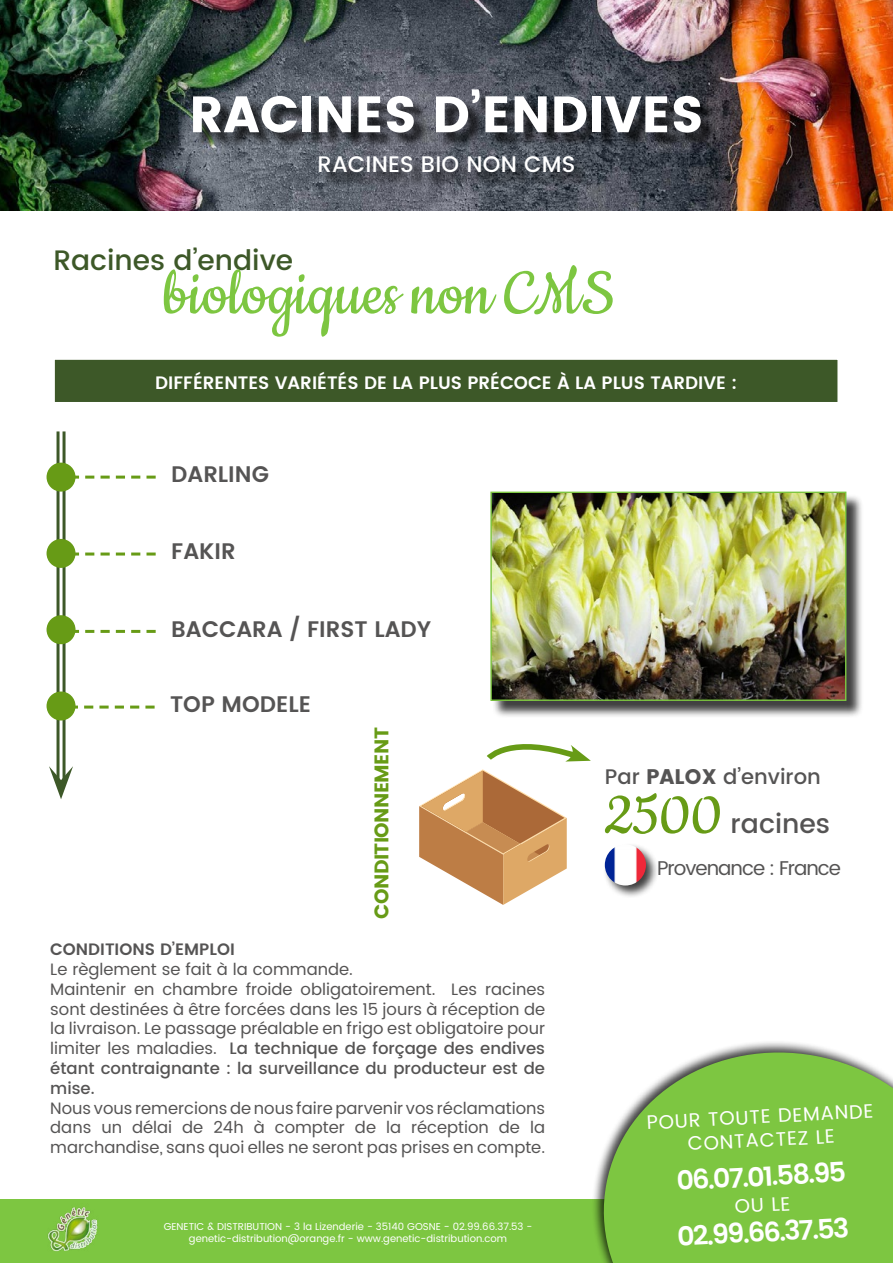
<style>
.page{position:relative;width:893px;height:1263px;background:#fff}
.page>*{position:absolute;margin:0;border:0;box-sizing:border-box;transform-origin:0 0}
.t1{font:73.2px "Cookie";color:#7dc641}
.t2{font:67.5px "Cookie";color:#679b16}
.t3{font:51px "Poppins";color:#fff}
.t4{font:500 28.2px "Poppins";color:#3d5828}
.t5{font:600 27px/55.8px "Poppins";color:#fff}
.t6{font:500 26.7px "Poppins";color:#555454}
.t7{font:600 22.5px "Poppins";color:#555454}
.t8{font:500 22.5px "Poppins";letter-spacing:.01em;color:#fff}
.t9{font:500 21.15px "Poppins";color:#555454}
.t10{font:19.95px "Poppins";letter-spacing:-.05em;color:#555454}
.t11{font:19.65px "Poppins";letter-spacing:-.03em;color:#679b16}
.t12{font:19.5px/23.4px "Poppins";color:#fff;text-align:center}
.t13{font:600 18px "Poppins";color:#fff}
.t14{font:16.5px/19.8px "Poppins";color:#555454}
.t15{font:600 16.5px "Poppins";color:#555454}
.t16{font:10.05px/12px "Poppins";color:#fff;text-align:center}
.s1{font-weight:500}
.s2{font-weight:400}
</style>
<div class="page">
<img style="left:0;top:0;width:893px;height:210px">
<div style="left:196px;top:92px;width:521px;height:57px;background:#000;opacity:.75"></div>
<div style="left:322px;top:159px;width:268px;height:30px;background:#000;opacity:.75"></div>
<div style="left:0;top:1199px;width:893px;height:64px;background:#7dc641"></div>
<img style="left:47px;top:1207px;width:51px;height:45px">
<svg style="left:594px;top:1042px;width:299px;height:221px;fill:#7dc641"></svg>
<div style="left:492px;top:493px;width:372px;height:225px;background:#000;opacity:.75"></div>
<img style="left:492px;top:494px;width:352px;height:205px">
<div style="left:490px;top:492px;width:356px;height:209px;border:1px solid #7dc641"></div>
<svg style="left:419px;top:769px;width:148px;height:136px"></svg>
<svg style="left:487px;top:744px;width:104px;height:18px"></svg>
<div style="left:603px;top:842px;width:57px;height:57px;background:#000;opacity:.75"></div>
<img style="left:605px;top:844px;width:41px;height:41px;border-radius:21px">
<div style="left:54px;top:359px;width:784px;height:44px;background:#3d5828"></div>
<div style="left:53px;top:358px;width:786px;height:45px;border:2px solid #fff"></div>
<hr style="left:63px;top:431px;width:3px;height:349px;background:#3d5828">
<hr style="left:57px;top:431px;width:3px;height:349px;background:#3d5828">
<svg style="left:49px;top:766px;width:24px;height:33px"></svg>
<div style="left:47px;top:463px;width:29px;height:29px;background:#679b16;border-radius:50%"></div>
<div style="left:47px;top:539px;width:29px;height:29px;background:#679b16;border-radius:50%"></div>
<div style="left:47px;top:615px;width:29px;height:29px;background:#679b16;border-radius:50%"></div>
<div style="left:47px;top:691px;width:29px;height:29px;background:#679b16;border-radius:50%"></div>
<svg style="left:75px;top:476px;width:81px;height:3px"></svg>
<svg style="left:75px;top:552px;width:81px;height:3px"></svg>
<svg style="left:75px;top:630px;width:81px;height:3px"></svg>
<svg style="left:75px;top:705px;width:80px;height:3px"></svg>
<h3 class="t3" style="left:189px;top:85px;width:516px">RACINES D’ENDIVES</h3>
<h3 class="t8" style="left:318px;top:148px;width:259px">RACINES BIO NON CMS</h3>
<h3 class="t4" style="left:53px;top:239px;width:241px">Racines d’endive</h3>
<h1 class="t1" style="left:164px;top:255px;width:455px">biologiques non CMS</h1>
<p class="t13" style="left:155px;top:370px;width:583px">DIFFÉRENTES VARIÉTÉS DE LA PLUS PRÉCOCE À LA PLUS TARDIVE :</p>
<h3 class="t7" style="left:171px;top:458px;width:99px">DARLING</h3>
<h3 class="t7" style="left:171px;top:534px;width:66px">FAKIR</h3>
<h3 class="t7" style="left:171px;top:612px;width:262px">BACCARA / FIRST LADY</h3>
<h3 class="t7" style="left:170px;top:688px;width:142px">TOP MODELE</h3>
<p class="t11" style="left:370px;top:918px;width:193px;rotate:-90deg">CONDITIONNEMENT</p>
<p class="t15" style="left:50px;top:937px;width:186px">CONDITIONS D’EMPLOI</p>
<p class="t14" style="left:50px;top:960px;width:496px">Le règlement se fait à la commande.<br>Maintenir en chambre froide obligatoirement. Les racines sont destinées à être forcées dans les 15 jours à réception de la livraison. Le passage préalable en frigo est obligatoire pour limiter les maladies. <span class="s1">La technique de forçage des endives étant contraignante : la surveillance du producteur est de mise.</span></p>
<p class="t14" style="left:50px;top:1098px;width:496px;text-align:justify">Nous vous remercions de nous faire parvenir vos réclamations dans un délai de 24h à compter de la réception de la marchandise, sans quoi elles ne seront pas prises en compte.</p>
<p class="t16" style="left:164px;top:1220px;width:370px">GENETIC &amp; DISTRIBUTION - 3 la Lizenderie - 35140 GOSNE - 02.99.66.37.53 - genetic-distribution@orange.fr - www.genetic-distribution.com</p>
<p class="t9" style="left:605px;top:761px;width:218px">Par <span class="s2">PALOX</span> d’environ</p>
<h2 class="t2" style="left:605px;top:780px;width:119px">2500</h2>
<h3 class="t6" style="left:731px;top:804px;width:101px">racines</h3>
<p class="t10" style="left:657px;top:854px;width:185px">Provenance : France</p>
<p class="t12" style="left:646px;top:1111px;width:228px;rotate:-3deg">POUR TOUTE DEMANDE<br>CONTACTEZ LE</p>
<h3 class="t5" style="left:673px;top:1154px;width:174px;rotate:-3deg">06.07.01.58.95<br>02.99.66.37.53</h3>
<p class="t12" style="left:734px;top:1195px;width:57px;rotate:-3deg">OU LE</p>
</div>
